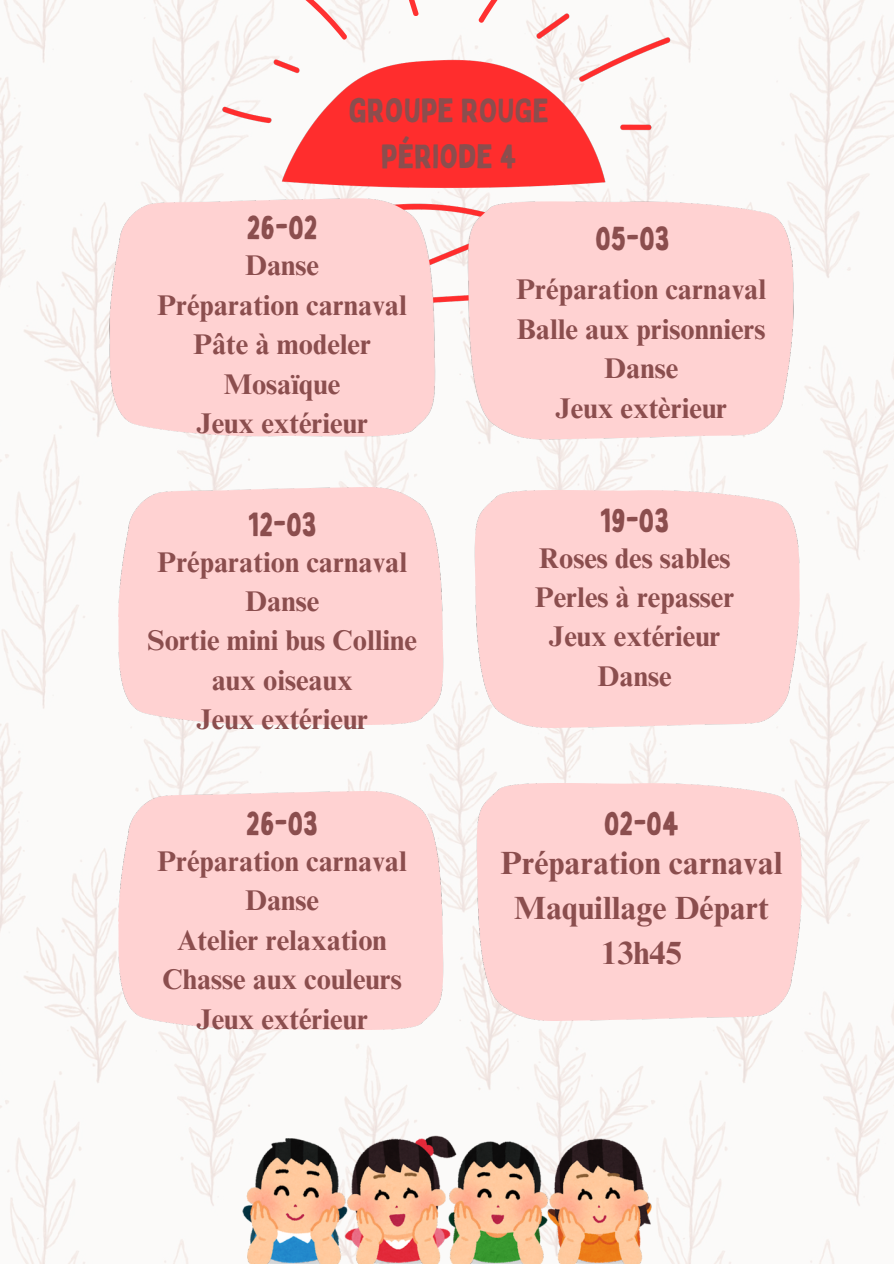
<style>
.page{position:relative;width:894px;height:1264px;background:#fff}
.page>*{position:absolute;margin:0;border:0;box-sizing:border-box;transform-origin:0 0}
.t1{font:33px/46.2px "Bobby Jones";color:#8b4e4e;text-align:center}
.t2{font:700 32.1px/45px "Times NRMT Pro";color:#8b4e4e;text-align:center}
.t3{font:700 28.5px/39.3px "Times NRMT Pro";color:#8b4e4e;text-align:center}
</style>
<div class="page">
<img style="left:0;top:0;width:893px;height:1263px">
<svg style="left:305px;top:0;width:42px;height:6px"></svg>
<div style="left:118px;top:487px;width:325px;height:237px;background:#ffd2d2"></div>
<div style="left:118px;top:791px;width:325px;height:238px;background:#ffd2d2"></div>
<svg style="left:409px;top:0;width:9px;height:6px"></svg>
<svg style="left:478px;top:0;width:19px;height:6px"></svg>
<div style="left:474px;top:490px;width:325px;height:237px;background:#ffd2d2"></div>
<div style="left:476px;top:783px;width:325px;height:237px;background:#ffd2d2"></div>
<img style="left:103px;top:6px;width:697px;height:440px">
<img style="left:242px;top:1135px;width:409px;height:128px">
<h2 class="t1" style="left:348px;top:87px;width:202px">GROUPE ROUGE<br>PÉRIODE 4</h2>
<p class="t1" style="left:246px;top:204px;width:73px">26-02</p>
<h1 class="t3" style="left:157px;top:250px;width:251px">Danse<br>Préparation carnaval<br>Pâte à modeler<br>Mosaïque<br>Jeux extérieur</h1>
<p class="t1" style="left:248px;top:500px;width:70px">12-03</p>
<p class="t3" style="left:147px;top:546px;width:271px">Préparation carnaval<br>Danse<br>Sortie mini bus Colline aux oiseaux<br>Jeux extérieur</p>
<h1 class="t1" style="left:246px;top:799px;width:74px">26-03</h1>
<p class="t3" style="left:157px;top:845px;width:251px">Préparation carnaval<br>Danse<br>Atelier relaxation<br>Chasse aux couleurs<br>Jeux extérieur</p>
<p class="t1" style="left:595px;top:214px;width:76px">05-03</p>
<p class="t3" style="left:516px;top:274px;width:251px">Préparation carnaval<br>Balle aux prisonniers<br>Danse<br>Jeux extèrieur</p>
<p class="t1" style="left:599px;top:496px;width:71px">19-03</p>
<p class="t3" style="left:534px;top:542px;width:201px">Roses des sables<br>Perles à repasser<br>Jeux extérieur<br>Danse</p>
<p class="t1" style="left:604px;top:799px;width:76px">02-04</p>
<p class="t2" style="left:500px;top:844px;width:283px">Préparation carnaval<br>Maquillage Départ<br>13h45</p>
</div>
